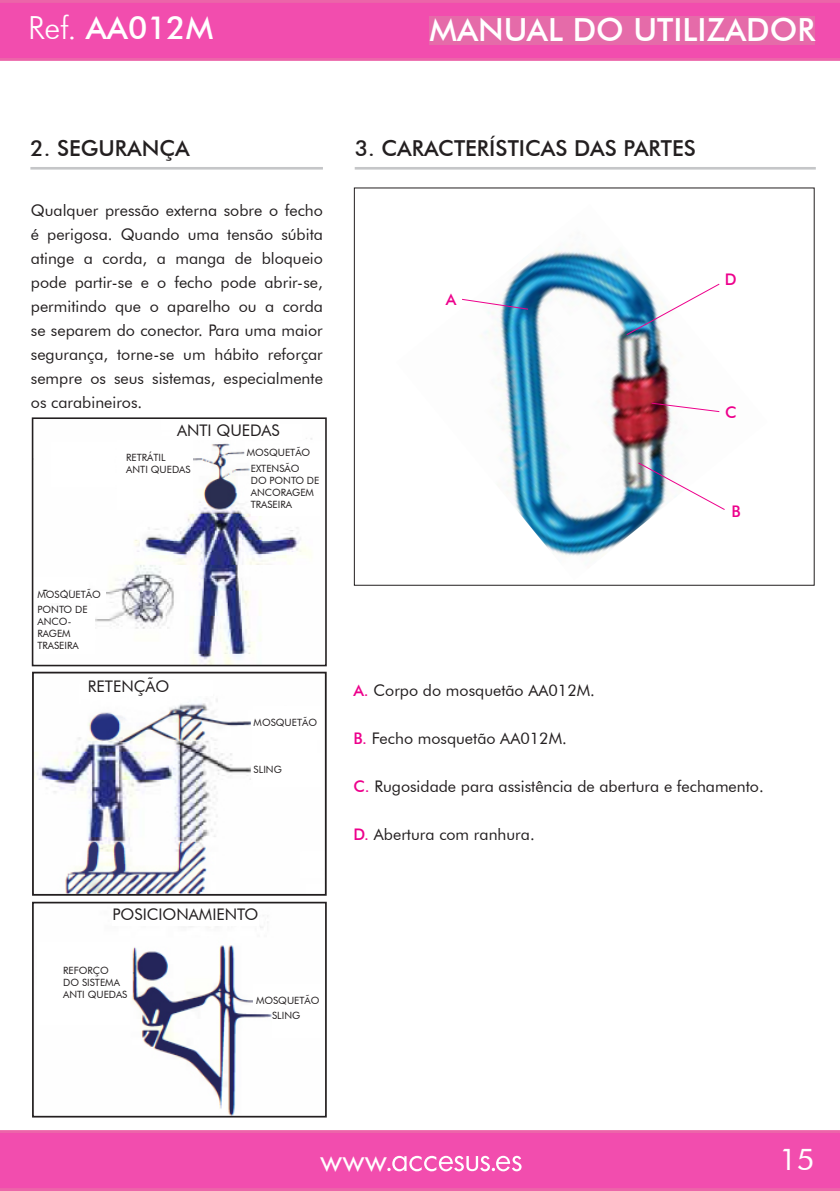
<style>
.page{position:relative;width:840px;height:1191px;background:#fff}
.page>*{position:absolute;margin:0;border:0;box-sizing:border-box;transform-origin:0 0}
.t1{font:500 31.8px "Futura BT";color:#fff}
.t2{font:30px "Futura BT";color:#fff}
.t3{font:29.2px "Futura";color:#fff}
.t4{font:500 22px "Futura BT";color:#231f20}
.t5{font:16px/24px "Futura BT";color:#231f20;text-align:justify}
.t6{font:500 16px "Futura BT";color:#ed008c}
.t7{font:10px/12px "Futura BT";color:#231f20}
.s1{font-weight:300}
.s2{font-weight:500;color:#ed008c}
</style>
<div class="page">
<svg style="left:0;top:0;width:839px;height:61px;background:#f150ad"></svg>
<svg style="left:0;top:1130px;width:839px;height:61px;background:#f14fad"></svg>
<svg style="left:387px;top:1155px;width:134px;height:16px"></svg>
<hr style="left:30px;top:167px;width:293px;height:3px;background:#c5c6c8">
<hr style="left:354px;top:167px;width:461px;height:3px;background:#c5c6c8">
<img style="left:132px;top:926px;width:140px;height:188px">
<div style="left:32px;top:901px;width:294px;height:216px;border:2px solid #231f20"></div>
<img style="left:35px;top:699px;width:216px;height:193px">
<div style="left:32px;top:671px;width:294px;height:224px;border:2px solid #231f20"></div>
<img style="left:43px;top:438px;width:269px;height:225px">
<div style="left:32px;top:417px;width:294px;height:249px;border:2px solid #231f20"></div>
<div style="left:177px;top:424px;width:125px;height:15px;background:#fff"></div>
<div style="left:117px;top:439px;width:75px;height:70px;background:#fff"></div>
<div style="left:247px;top:448px;width:68px;height:12px;background:#fff"></div>
<div style="left:251px;top:464px;width:68px;height:51px;background:#fff"></div>
<div style="left:37px;top:590px;width:69px;height:12px;background:#fff"></div>
<div style="left:37px;top:605px;width:58px;height:48px;background:#fff"></div>
<div style="left:253px;top:984px;width:70px;height:24px;background:#fff"></div>
<div style="left:429px;top:16px;width:385px;height:29px;background:#e56ba9"></div>
<img style="left:462px;top:250px;width:263px;height:306px">
<svg style="left:462px;top:299px;width:66px;height:11px"></svg>
<img style="left:625px;top:283px;width:94px;height:52px">
<img style="left:637px;top:462px;width:87px;height:48px">
<svg style="left:650px;top:402px;width:69px;height:10px"></svg>
<h1 class="t1" style="left:28px;top:9px;width:186px"><span class="s1">Ref.</span> AA012M</h1>
<h1 class="t1" style="left:434px;top:9px;width:382px">INSTRUCCI NES DE USO</h1>
<p class="t1" style="left:429px;top:10px;width:387px">MANUAL DO UTILIZADOR</p>
<p class="t4" style="left:30px;top:134px;width:161px">2. SEGURANÇA</p>
<p class="t5" style="left:31px;top:198px;width:293px">Qualquer pressão externa sobre o fecho é perigosa. Quando uma tensão súbita atinge a corda, a manga de bloqueio pode partir-se e o fecho pode abrir-se, permitindo que o aparelho ou a corda se separem do conector. Para uma maior segurança, torne-se um hábito reforçar sempre os seus sistemas, especialmente os carabineiros.</p>
<p class="t5" style="left:177px;top:418px;width:104px">ANTI QUEDAS</p>
<p class="t7" style="left:126px;top:451px;width:66px">RETRÁTIL<br>ANTI QUEDAS</p>
<p class="t7" style="left:247px;top:446px;width:65px">MOSQUETÃO</p>
<p class="t7" style="left:251px;top:462px;width:70px">EXTENSÃO<br>DO PONTO DE<br>ANCORAGEM<br>TRASEIRA</p>
<p class="t7" style="left:37px;top:588px;width:65px">MOSQUETÃO</p>
<p class="t7" style="left:37px;top:603px;width:52px">PONTO DE<br>ANCO-<br>RAGEM<br>TRASEIRA</p>
<p class="t5" style="left:88px;top:674px;width:83px">RETENÇÃO</p>
<p class="t7" style="left:253px;top:716px;width:65px">MOSQUETÃO</p>
<p class="t7" style="left:253px;top:763px;width:30px">SLING</p>
<p class="t5" style="left:112px;top:901px;width:147px">POSICIONAMIENTO</p>
<p class="t7" style="left:63px;top:964px;width:66px">REFORÇO<br>DO SISTEMA<br>ANTI QUEDAS</p>
<p class="t7" style="left:256px;top:994px;width:65px">MOSQUETÃO</p>
<p class="t7" style="left:272px;top:1009px;width:30px">SLING</p>
<p class="t4" style="left:354px;top:134px;width:342px">3. CARACTERÍSTICAS DAS PARTES</p>
<p class="t6" style="left:445px;top:290px;width:12px">A</p>
<p class="t6" style="left:724px;top:270px;width:13px">D</p>
<p class="t6" style="left:724px;top:402px;width:13px">C</p>
<p class="t6" style="left:731px;top:501px;width:11px">B</p>
<p class="t5" style="left:353px;top:678px;width:243px"><span class="s2">A.</span> Corpo do mosquetão AA012M.</p>
<p class="t5" style="left:353px;top:726px;width:215px"><span class="s2">B.</span> Fecho mosquetão AA012M.</p>
<p class="t5" style="left:353px;top:774px;width:411px"><span class="s2">C.</span> Rugosidade para assistência de abertura e fechamento.</p>
<p class="t5" style="left:353px;top:822px;width:183px"><span class="s2">D.</span> Abertura com ranhura.</p>
<h3 class="t3" style="left:320px;top:1141px;width:68px">www</h3>
<h2 class="t2" style="left:778px;top:1141px;width:37px">15</h2>
</div>
